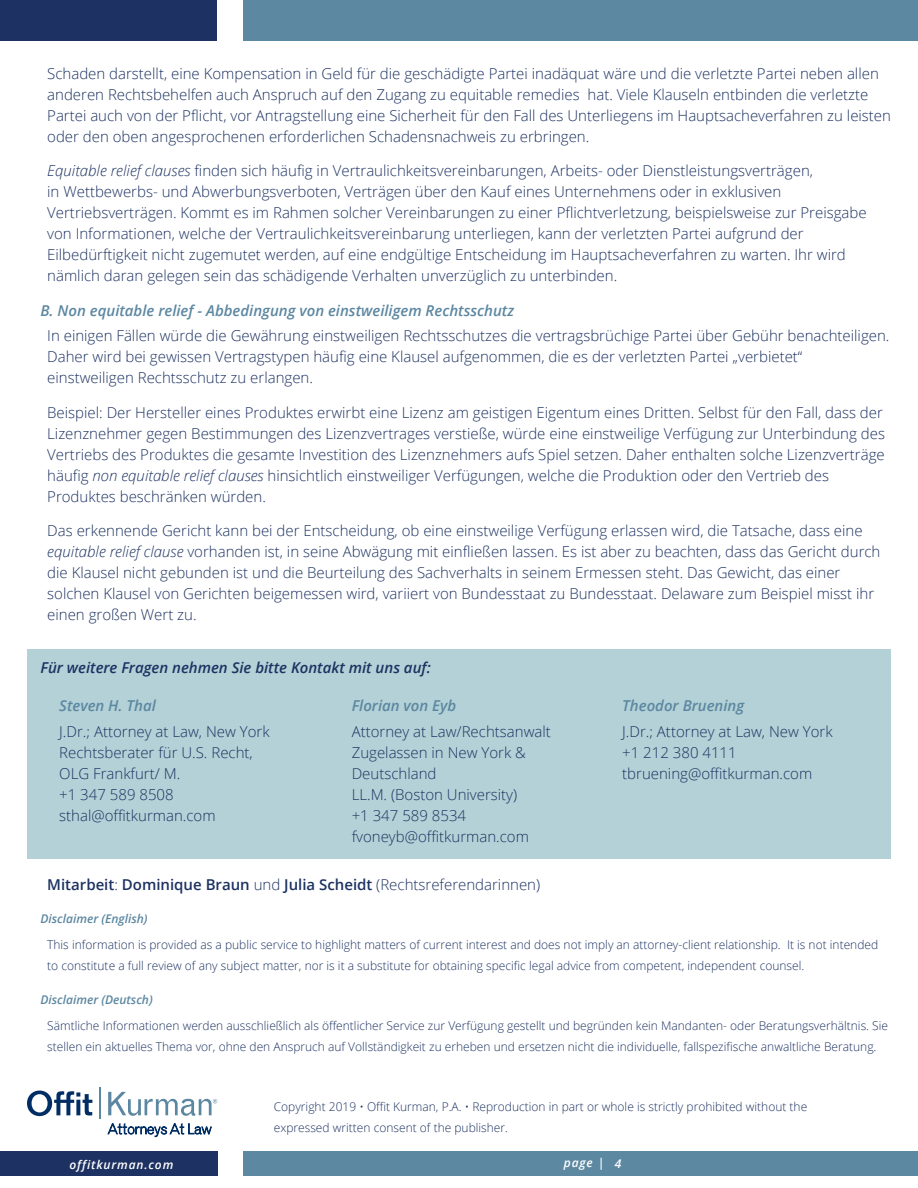
<style>
.page{position:relative;width:918px;height:1188px;background:#fff}
.page>*{position:absolute;margin:0;border:0;box-sizing:border-box;transform-origin:0 0}
.Paragraph_Style_2{font:300 15px/21px "Open Sans";color:#1d3262}
.Sub_Header{font:italic 600 15px "Open Sans";color:#5c87a1}
.Paragraph_Style_2-2{font:600 15px "Open Sans";color:#1d3262}
.Sub_Header-2{font:italic 600 15px "Open Sans";color:#1d3262}
.Paragraph_Style_2-3{font:300 12px/21px "Open Sans";color:#1d3262}
.Sub_Header-3{font:italic 600 12px "Open Sans";color:#5c87a1}
.t1{font:italic 600 12px "Open Sans";letter-spacing:.07em;color:#fff}
.s1{font-style:italic}
.s2{font-weight:300}
</style>
<div class="page">
<div style="left:0;top:0;width:217px;height:41px;background:#1d3262"></div>
<div style="left:243px;top:0;width:675px;height:41px;background:#5c88a2"></div>
<div style="left:0;top:1152px;width:217px;height:24px;background:#1d3262"></div>
<div style="left:243px;top:1152px;width:675px;height:24px;background:#5c88a2"></div>
<div style="left:27px;top:650px;width:864px;height:209px;background:#b3d1d6"></div>
<svg style="left:108px;top:1123px;width:104px;height:14px"></svg>
<svg style="left:27px;top:1091px;width:65px;height:25px"></svg>
<hr style="left:100px;top:1087px;width:1px;height:32px;background:#5c87a1">
<svg style="left:108px;top:1092px;width:109px;height:24px"></svg>
<p class="Paragraph_Style_2" style="left:47px;top:63px;width:845px">Schaden darstellt, eine Kompensation in Geld für die geschädigte Partei inadäquat wäre und die verletzte Partei neben allen anderen Rechtsbehelfen auch Anspruch auf den Zugang zu equitable remedies hat. Viele Klauseln entbinden die verletzte Partei auch von der Pflicht, vor Antragstellung eine Sicherheit für den Fall des Unterliegens im Hauptsacheverfahren zu leisten oder den oben angesprochenen erforderlichen Schadensnachweis zu erbringen.</p>
<p class="Paragraph_Style_2" style="left:47px;top:160px;width:821px"><span class="s1">Equitable relief clauses</span> finden sich häufig in Vertraulichkeitsvereinbarungen, Arbeits- oder Dienstleistungsverträgen,<br>in Wettbewerbs- und Abwerbungsverboten, Verträgen über den Kauf eines Unternehmens oder in exklusiven Vertriebsverträgen. Kommt es im Rahmen solcher Vereinbarungen zu einer Pflichtverletzung, beispielsweise zur Preisgabe von Informationen, welche der Vertraulichkeitsvereinbarung unterliegen, kann der verletzten Partei aufgrund der Eilbedürftigkeit nicht zugemutet werden, auf eine endgültige Entscheidung im Hauptsacheverfahren zu warten. Ihr wird nämlich daran gelegen sein das schädigende Verhalten unverzüglich zu unterbinden.</p>
<p class="Sub_Header" style="left:40px;top:300px;width:475px">B. Non equitable relief - Abbedingung von einstweiligem Rechtsschutz</p>
<p class="Paragraph_Style_2" style="left:47px;top:325px;width:844px">In einigen Fällen würde die Gewährung einstweiligen Rechtsschutzes die vertragsbrüchige Partei über Gebühr benachteiligen.<br>Daher wird bei gewissen Vertragstypen häufig eine Klausel aufgenommen, die es der verletzten Partei „verbietet“ einstweiligen Rechtsschutz zu erlangen.</p>
<p class="Paragraph_Style_2" style="left:47px;top:402px;width:839px">Beispiel: Der Hersteller eines Produktes erwirbt eine Lizenz am geistigen Eigentum eines Dritten. Selbst für den Fall, dass der Lizenznehmer gegen Bestimmungen des Lizenzvertrages verstieße, würde eine einstweilige Verfügung zur Unterbindung des Vertriebs des Produktes die gesamte Investition des Lizenznehmers aufs Spiel setzen. Daher enthalten solche Lizenzverträge häufig <span class="s1">non equitable relief clauses</span> hinsichtlich einstweiliger Verfügungen, welche die Produktion oder den Vertrieb des Produktes beschränken würden.</p>
<p class="Paragraph_Style_2" style="left:47px;top:520px;width:835px">Das erkennende Gericht kann bei der Entscheidung, ob eine einstweilige Verfügung erlassen wird, die Tatsache, dass eine <span class="s1">equitable relief clause</span> vorhanden ist, in seine Abwägung mit einfließen lassen. Es ist aber zu beachten, dass das Gericht durch die Klausel nicht gebunden ist und die Beurteilung des Sachverhalts in seinem Ermessen steht. Das Gewicht, das einer solchen Klausel von Gerichten beigemessen wird, variiert von Bundesstaat zu Bundesstaat. Delaware zum Beispiel misst ihr einen großen Wert zu.</p>
<p class="Sub_Header-2" style="left:40px;top:658px;width:392px">Für weitere Fragen nehmen Sie bitte Kontakt mit uns auf:</p>
<p class="Sub_Header" style="left:59px;top:696px;width:98px">Steven H. Thal</p>
<p class="Paragraph_Style_2" style="left:59px;top:721px;width:212px">J.Dr.; Attorney at Law, New York<br>Rechtsberater für U.S. Recht,<br>OLG Frankfurt/ M.<br>+1 347 589 8508 sthal@offitkurman.com</p>
<p class="Sub_Header" style="left:352px;top:696px;width:106px">Florian von Eyb</p>
<p class="Paragraph_Style_2" style="left:352px;top:721px;width:201px">Attorney at Law/Rechtsanwalt<br>Zugelassen in New York &amp;<br>Deutschland<br>LL.M. (Boston University)<br>+1 347 589 8534 fvoneyb@offitkurman.com</p>
<p class="Paragraph_Style_2-2" style="left:47px;top:874px;width:494px">Mitarbeit<span class="s2">:</span> Dominique Braun <span class="s2">und</span> Julia Scheidt <span class="s2">(Rechtsreferendarinnen)</span></p>
<p class="Sub_Header" style="left:622px;top:696px;width:124px">Theodor Bruening</p>
<p class="Paragraph_Style_2" style="left:622px;top:721px;width:212px">J.Dr.; Attorney at Law, New York +1 212 380 4111 tbruening@offitkurman.com</p>
<p class="Sub_Header-3" style="left:40px;top:911px;width:109px">Disclaimer (English)</p>
<p class="Paragraph_Style_2-3" style="left:47px;top:934px;width:832px">This information is provided as a public service to highlight matters of current interest and does not imply an attorney-client relationship. It is not intended to constitute a full review of any subject matter, nor is it a substitute for obtaining specific legal advice from competent, independent counsel.</p>
<p class="Sub_Header-3" style="left:40px;top:992px;width:114px">Disclaimer (Deutsch)</p>
<p class="Paragraph_Style_2-3" style="left:47px;top:1015px;width:842px">Sämtliche Informationen werden ausschließlich als öffentlicher Service zur Verfügung gestellt und begründen kein Mandanten- oder Beratungsverhältnis. Sie stellen ein aktuelles Thema vor, ohne den Anspruch auf Vollständigkeit zu erheben und ersetzen nicht die individuelle, fallspezifische anwaltliche Beratung.</p>
<p class="Paragraph_Style_2-3" style="left:274px;top:1096px;width:535px">Copyright 2019 • Offit Kurman, P.A. • Reproduction in part or whole is strictly prohibited without the expressed written consent of the publisher.</p>
<p class="t1" style="left:69px;top:1156px;width:105px">offitkurman.com</p>
<p class="t1" style="left:564px;top:1155px;width:59px">page | 4</p>
</div>
